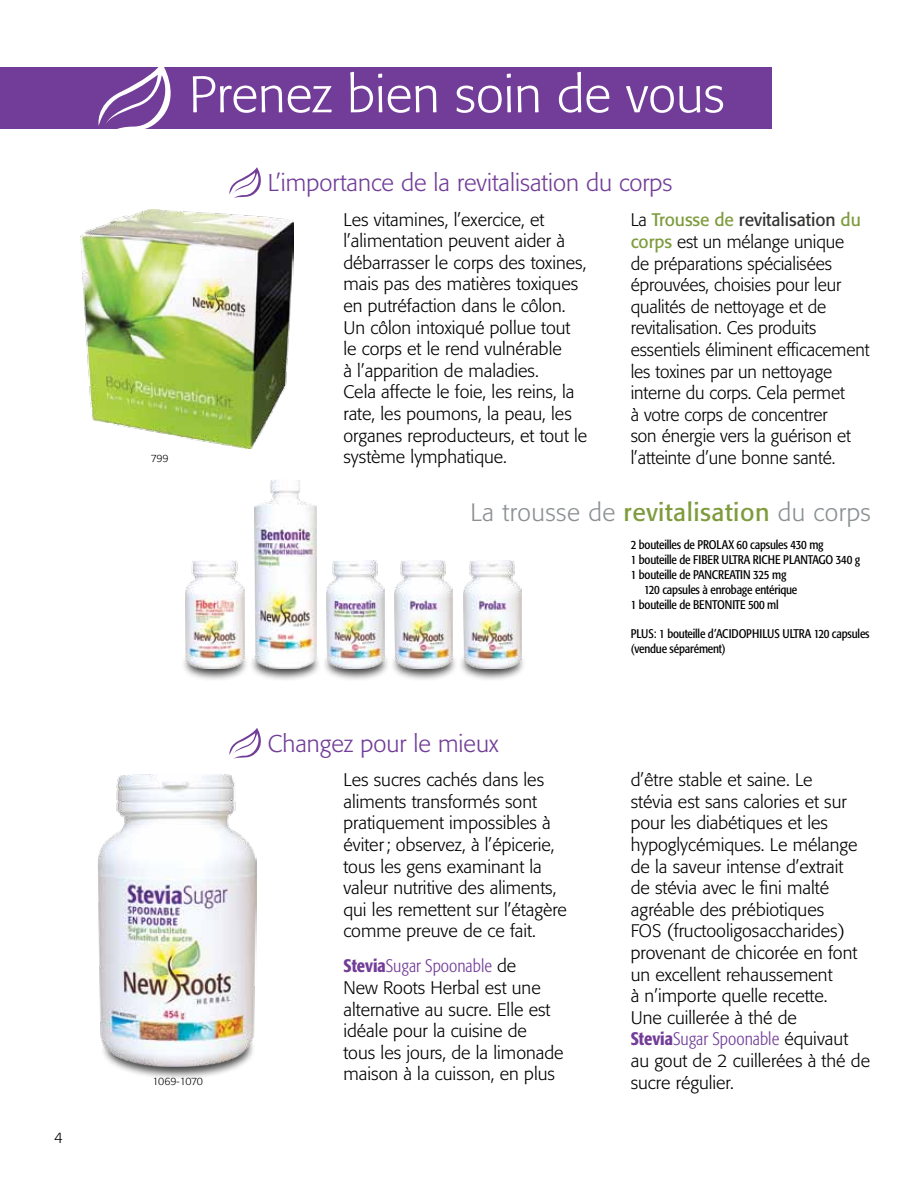
<style>
.page{position:relative;width:918px;height:1188px;background:#fff}
.page>*{position:absolute;margin:0;border:0;box-sizing:border-box;transform-origin:0 0}
.t1{font:300 51px "Formata";color:#fff}
.t2{font:300 24.9px "Formata";letter-spacing:.02em;color:#8b9093}
.t3{font:300 24px "Formata";color:#723d98}
.t4{font:300 18px/21.6px "Formata";color:#000}
.t5{font:300 15px "Formata";color:#000}
.t6{font:condensed 12.45px/15px "Formata";letter-spacing:-.015em;color:#000}
.t7{font:300 10.5px "Formata";letter-spacing:-.04em;color:#000}
.s1{font-weight:400;color:#7e9b3d}
.s2{font-weight:400;color:#353433}
.s3{font-weight:500;font-stretch:condensed;color:#723d98}
.s4{font-stretch:condensed;color:#723d98}
</style>
<div class="page">
<div style="left:0;top:68px;width:772px;height:61px;background:#723d98"></div>
<svg style="left:95px;top:67px;width:86px;height:62px"></svg>
<svg style="left:229px;top:167px;width:32px;height:31px"></svg>
<svg style="left:229px;top:728px;width:32px;height:31px"></svg>
<div style="left:100px;top:1017px;width:155px;height:63px;background:#000;opacity:.75"></div>
<img style="left:98px;top:774px;width:159px;height:293px">
<img style="left:81px;top:210px;width:213px;height:238px">
<div style="left:181px;top:646px;width:68px;height:36px;background:#000;opacity:.75"></div>
<div style="left:322px;top:646px;width:68px;height:36px;background:#000;opacity:.75"></div>
<div style="left:390px;top:646px;width:68px;height:36px;background:#000;opacity:.75"></div>
<div style="left:458px;top:646px;width:68px;height:36px;background:#000;opacity:.75"></div>
<div style="left:249px;top:646px;width:73px;height:36px;background:#000;opacity:.75"></div>
<img style="left:254px;top:480px;width:63px;height:189px">
<img style="left:186px;top:560px;width:58px;height:109px">
<img style="left:327px;top:560px;width:58px;height:109px">
<img style="left:395px;top:560px;width:58px;height:109px">
<img style="left:463px;top:560px;width:58px;height:109px">
<p class="t5" style="left:54px;top:1129px;width:10px">4</p>
<h1 class="t1" style="left:189px;top:65px;width:537px">Prenez bien soin de vous</h1>
<p class="t7" style="left:151px;top:452px;width:19px">799</p>
<p class="t7" style="left:153px;top:1075px;width:52px">1069-1070</p>
<h3 class="t3" style="left:268px;top:169px;width:406px">L’importance de la revitalisation du corps</h3>
<p class="t4" style="left:343px;top:209px;width:245px">Les vitamines, l’exercice, et l’alimentation peuvent aider à débarrasser le corps des toxines, mais pas des matières toxiques en putréfaction dans le côlon.<br>Un côlon intoxiqué pollue tout le corps et le rend vulnérable<br>à l’apparition de maladies.<br>Cela affecte le foie, les reins, la rate, les poumons, la peau, les organes reproducteurs, et tout le système lymphatique.</p>
<p class="t4" style="left:631px;top:209px;width:240px">La <span class="s1">Trousse de</span> <span class="s2">revitalisation</span> <span class="s1">du corps</span> est un mélange unique<br>de préparations spécialisées éprouvées, choisies pour leur qualités de nettoyage et de revitalisation. Ces produits essentiels éliminent efficacement les toxines par un nettoyage interne du corps. Cela permet<br>à votre corps de concentrer<br>son énergie vers la guérison et l’atteinte d’une bonne santé.</p>
<h2 class="t2" style="left:470px;top:498px;width:402px">La trousse de <span class="s1">revitalisation</span> du corps</h2>
<p class="t6" style="left:631px;top:538px;width:195px">2 bouteilles de PROLAX 60 capsules 430 mg</p>
<p class="t6" style="left:631px;top:552px;width:231px">1 bouteille de FIBER ULTRA RICHE PLANTAGO 340 g</p>
<p class="t6" style="left:631px;top:567px;width:157px">1 bouteille de PANCREATIN 325 mg</p>
<p class="t6" style="left:644px;top:582px;width:155px">120 capsules à enrobage entérique</p>
<p class="t6" style="left:631px;top:597px;width:150px">1 bouteille de BENTONITE 500 ml</p>
<p class="t6" style="left:631px;top:626px;width:240px">PLUS: 1 bouteille d’ACIDOPHILUS ULTRA 120 capsules (vendue séparément)</p>
<h3 class="t3" style="left:268px;top:729px;width:232px">Changez pour le mieux</h3>
<p class="t4" style="left:343px;top:769px;width:225px">Les sucres cachés dans les aliments transformés sont pratiquement impossibles à éviter; observez, à l’épicerie, tous les gens examinant la valeur nutritive des aliments, qui les remettent sur l’étagère comme preuve de ce fait.</p>
<p class="t4" style="left:343px;top:956px;width:222px"><span class="s3">Stevia</span><span class="s4">Sugar Spoonable</span> de<br>New Roots Herbal est une alternative au sucre. Elle est idéale pour la cuisine de<br>tous les jours, de la limonade maison à la cuisson, en plus</p>
<p class="t4" style="left:631px;top:769px;width:241px">d’être stable et saine. Le<br>stévia est sans calories et sur pour les diabétiques et les hypoglycémiques. Le mélange de la saveur intense d’extrait<br>de stévia avec le fini malté agréable des prébiotiques<br>FOS (fructooligosaccharides) provenant de chicorée en font un excellent rehaussement<br>à n’importe quelle recette.<br>Une cuillerée à thé de<br><span class="s3">Stevia</span><span class="s4">Sugar Spoonable</span> équivaut au gout de 2 cuillerées à thé de sucre régulier.</p>
</div>
